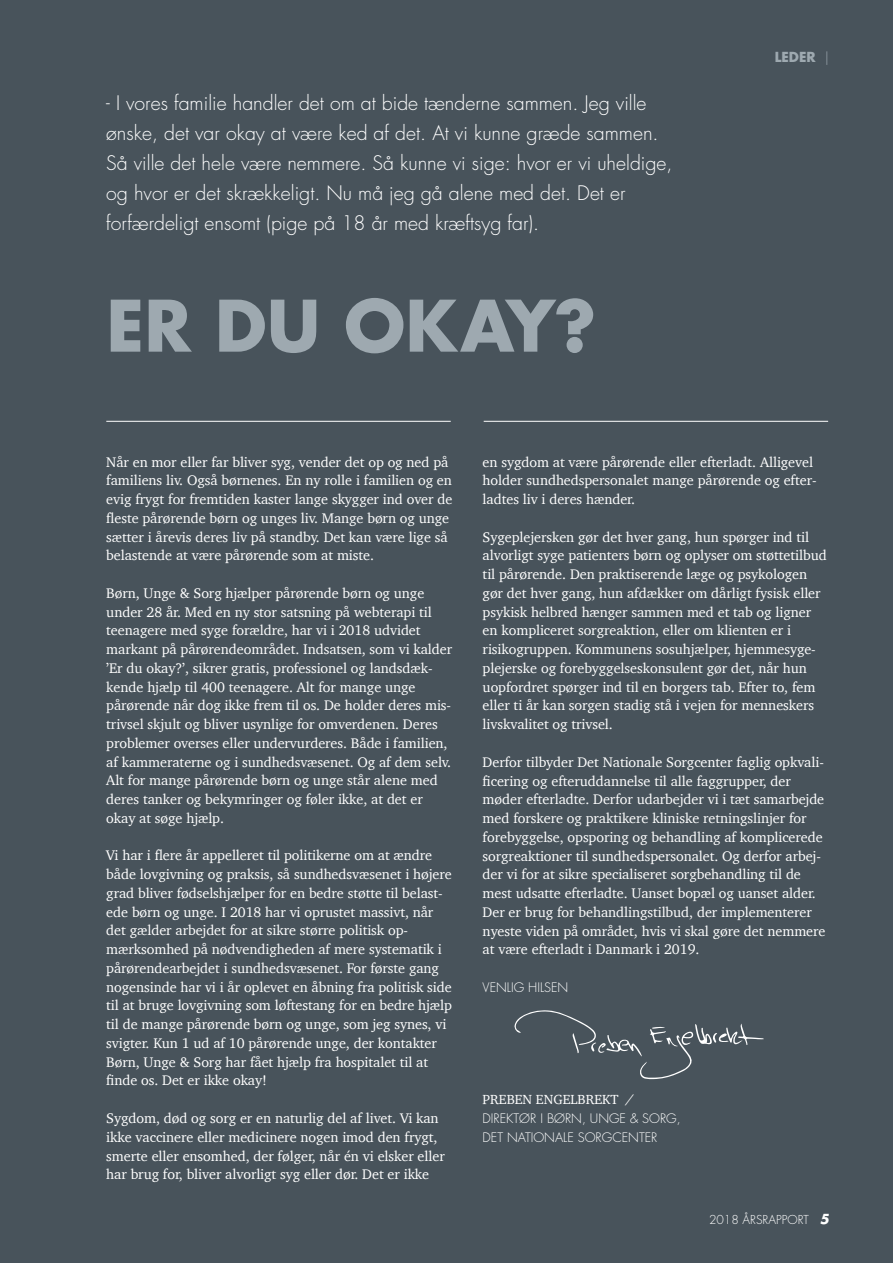
<style>
.page{position:relative;width:893px;height:1263px;background:#48535b}
.page>*{position:absolute;margin:0;border:0;box-sizing:border-box;transform-origin:0 0}
.t1{font:700 69px "Futura Std";color:#9ea9b0}
.t2{font:300 19.5px/30px "Futura Std";color:#fff}
.t3{font:14.25px/18.8px "Charter";letter-spacing:-.005em;color:#fff}
.t4{font:13.5px "Charter";color:#fff}
.t5{font:700 13.5px "Futura Std";color:#9ea9b0}
.t6{font:300 12.75px/18.8px "Futura Std";color:#fff}
.t7{font:300 12px "Futura Std";color:#fff}
.s1{font-weight:300}
.s2{font-style:italic;font-size:14.25px}
.s3{font-weight:700;font-style:italic;font-size:13.5px}
</style>
<div class="page">
<svg style="left:514px;top:1010px;width:250px;height:69px"></svg>
<hr style="left:106px;top:421px;width:345px;height:1px;background:#fff">
<hr style="left:484px;top:421px;width:344px;height:1px;background:#fff">
<p class="t2" style="left:106px;top:88px;width:568px">- I vores familie handler det om at bide tænderne sammen. Jeg ville ønske, det var okay at være ked af det. At vi kunne græde sammen.<br>Så ville det hele være nemmere. Så kunne vi sige: hvor er vi uheldige, og hvor er det skrækkeligt. Nu må jeg gå alene med det. Det er forfærdeligt ensomt (pige på 18 år med kræftsyg far).</p>
<h1 class="t1" style="left:106px;top:280px;width:491px">ER DU OKAY?</h1>
<p class="t5" style="left:775px;top:48px;width:56px">LEDER <span class="s1">|</span></p>
<p class="t3" style="left:106px;top:452px;width:348px">Når en mor eller far bliver syg, vender det op og ned på familiens liv. Også børnenes. En ny rolle i familien og en evig frygt for fremtiden kaster lange skygger ind over de fleste pårørende børn og unges liv. Mange børn og unge sætter i årevis deres liv på standby. Det kan være lige så belastende at være pårørende som at miste.</p>
<p class="t3" style="left:106px;top:583px;width:347px">Børn, Unge &amp; Sorg hjælper pårørende børn og unge under 28 år. Med en ny stor satsning på webterapi til teenagere med syge forældre, har vi i 2018 udvidet markant på pårørendeområdet. Indsatsen, som vi kalder ’Er du okay?’, sikrer gratis, professionel og landsdæk&shy;kende hjælp til 400 teenagere. Alt for mange unge pårørende når dog ikke frem til os. De holder deres mis&shy;trivsel skjult og bliver usynlige for omverdenen. Deres problemer overses eller undervurderes. Både i familien, af kammeraterne og i sundhedsvæsenet. Og af dem selv.<br>Alt for mange pårørende børn og unge står alene med deres tanker og bekymringer og føler ikke, at det er okay at søge hjælp.</p>
<p class="t3" style="left:106px;top:846px;width:347px">Vi har i flere år appelleret til politikerne om at ændre både lovgivning og praksis, så sundhedsvæsenet i højere grad bliver fødselshjælper for en bedre støtte til belast&shy;ede børn og unge. I 2018 har vi oprustet massivt, når det gælder arbejdet for at sikre større politisk op&shy;mærksomhed på nødvendigheden af mere systematik i pårørendearbejdet i sundhedsvæsenet. For første gang nogensinde har vi i år oplevet en åbning fra politisk side til at bruge lovgivning som løftestang for en bedre hjælp til de mange pårørende børn og unge, som jeg synes, vi svigter. Kun 1 ud af 10 pårørende unge, der kontakter Børn, Unge &amp; Sorg har fået hjælp fra hospitalet til at finde os. Det er ikke okay!</p>
<p class="t3" style="left:106px;top:1108px;width:340px">Sygdom, død og sorg er en naturlig del af livet. Vi kan ikke vaccinere eller medicinere nogen imod den frygt, smerte eller ensomhed, der følger, når én vi elsker eller har brug for, bliver alvorligt syg eller dør. Det er ikke</p>
<p class="t3" style="left:483px;top:452px;width:335px">en sygdom at være pårørende eller efterladt. Alligevel holder sundhedspersonalet mange pårørende og efter&shy;ladtes liv i deres hænder.</p>
<p class="t3" style="left:483px;top:527px;width:346px">Sygeplejersken gør det hver gang, hun spørger ind til alvorligt syge patienters børn og oplyser om støttetilbud til pårørende. Den praktiserende læge og psykologen gør det hver gang, hun afdækker om dårligt fysisk eller psykisk helbred hænger sammen med et tab og ligner en kompliceret sorgreaktion, eller om klienten er i risikogruppen. Kommunens sosuhjælper, hjemmesyge&shy;plejerske og forebyggelseskonsulent gør det, når hun uopfordret spørger ind til en borgers tab. Efter to, fem eller ti år kan sorgen stadig stå i vejen for menneskers livskvalitet og trivsel.</p>
<p class="t3" style="left:483px;top:752px;width:344px">Derfor tilbyder Det Nationale Sorgcenter faglig opkvali&shy;ficering og efteruddannelse til alle faggrupper, der møder efterladte. Derfor udarbejder vi i tæt samarbejde med forskere og praktikere kliniske retningslinjer for forebyggelse, opsporing og behandling af komplicerede sorgreaktioner til sundhedspersonalet. Og derfor arbej&shy;der vi for at sikre specialiseret sorgbehandling til de mest udsatte efterladte. Uanset bopæl og uanset alder.<br>Der er brug for behandlingstilbud, der implementerer nyeste viden på området, hvis vi skal gøre det nemmere at være efterladt i Danmark i 2019.</p>
<p class="t6" style="left:483px;top:978px;width:87px">VENLIG HILSEN</p>
<p class="t4" style="left:483px;top:1088px;width:152px">PREBEN ENGELBREKT <span class="s2">/</span></p>
<p class="t6" style="left:483px;top:1109px;width:200px">DIREKTØR I BØRN, UNGE &amp; SORG,<br>DET NATIONALE SORGCENTER</p>
<p class="t7" style="left:709px;top:1212px;width:122px">2018 ÅRSRAPPORT <span class="s3">5</span></p>
</div>
